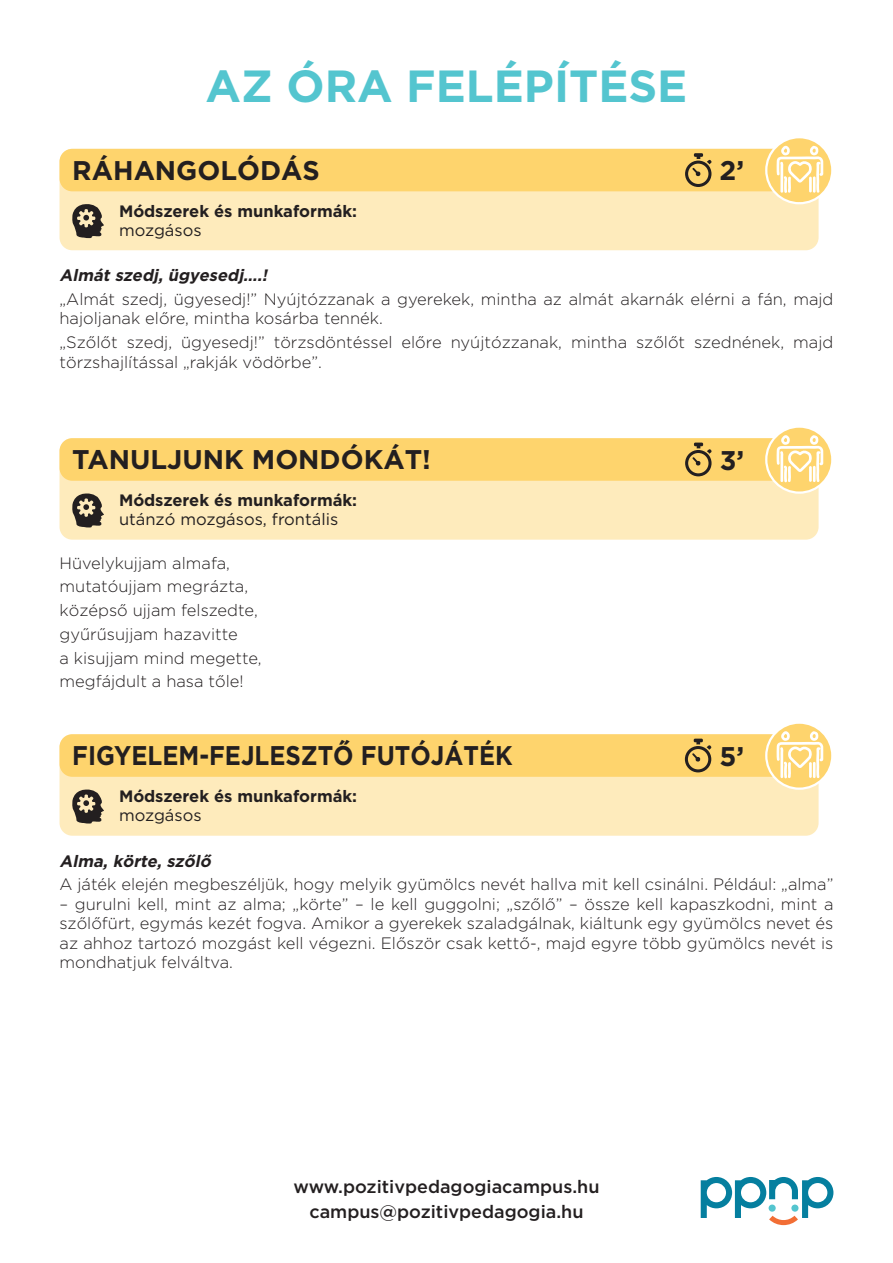
<style>
.page{position:relative;width:893px;height:1263px;background:#fff}
.page>*{position:absolute;margin:0;border:0;box-sizing:border-box;transform-origin:0 0}
.t1{font:700 45px "Gotham HTF";color:#54c5cf}
.jatek_neve{font:700 27px "Gotham HTF";color:#231f20}
.jatek_neve-2{font:700 27px "Gotham HTF";color:#231f20;scale:.89 1}
.t2{font:500 18px/25.2px "Gotham HTF";color:#231f20;text-align:center}
.t3{font:16.5px/19.5px "Gotham Light H";color:#231f20}
.t4{font:700 16.5px "Gotham HTF";color:#231f20}
.t5{font:16.5px "Gotham HTF";color:#231f20}
.t6{font:italic 700 16.5px "Gotham HTF";color:#231f20}
</style>
<div class="page">
<svg style="left:701px;top:1177px;width:132px;height:48px"></svg>
<div style="left:60px;top:438px;width:759px;height:102px;background:#feebbc;border-radius:13px"></div>
<div style="left:60px;top:734px;width:759px;height:102px;background:#feebbc;border-radius:13px"></div>
<div style="left:60px;top:149px;width:759px;height:101px;background:#feebbc;border-radius:13px"></div>
<div style="left:60px;top:438px;width:759px;height:43px;background:#fed46d;border-radius:13px"></div>
<div style="left:60px;top:734px;width:759px;height:43px;background:#fed46d;border-radius:13px"></div>
<div style="left:60px;top:149px;width:759px;height:42px;background:#fed46d;border-radius:13px"></div>
<svg style="left:685px;top:443px;width:27px;height:33px"></svg>
<svg style="left:685px;top:739px;width:26px;height:33px"></svg>
<svg style="left:685px;top:153px;width:27px;height:34px"></svg>
<svg style="left:72px;top:493px;width:32px;height:35px"></svg>
<svg style="left:72px;top:789px;width:32px;height:35px"></svg>
<svg style="left:72px;top:204px;width:32px;height:34px"></svg>
<svg style="left:765px;top:425px;width:68px;height:69px"></svg>
<svg style="left:776px;top:435px;width:47px;height:47px"></svg>
<svg style="left:765px;top:721px;width:68px;height:69px"></svg>
<svg style="left:776px;top:731px;width:47px;height:47px"></svg>
<svg style="left:765px;top:136px;width:68px;height:68px"></svg>
<svg style="left:776px;top:146px;width:47px;height:47px"></svg>
<p class="t1" style="left:206px;top:60px;width:483px">AZ ÓRA FELÉPÍTÉSE</p>
<p class="jatek_neve" style="left:72px;top:155px;width:249px">RÁHANGOLÓDÁS</p>
<p class="t4" style="left:119px;top:201px;width:240px">Módszerek és munkaformák:</p>
<p class="t5" style="left:119px;top:221px;width:84px">mozgásos</p>
<p class="jatek_neve" style="left:720px;top:155px;width:26px">2’</p>
<p class="t6" style="left:60px;top:266px;width:213px">Almát szedj, ügyesedj….!</p>
<p class="t3" style="left:60px;top:289px;width:775px">„Almát szedj, ügyesedj!” Nyújtózzanak a gyerekek, mintha az almát akarnák elérni a fán, majd hajoljanak előre, mintha kosárba tennék.</p>
<p class="t3" style="left:60px;top:332px;width:775px">„Szőlőt szedj, ügyesedj!” törzsdöntéssel előre nyújtózzanak, mintha szőlőt szednének, majd törzshajlítással „rakják vödörbe”.</p>
<p class="jatek_neve" style="left:72px;top:444px;width:360px">TANULJUNK MONDÓKÁT!</p>
<p class="t4" style="left:119px;top:490px;width:240px">Módszerek és munkaformák:</p>
<p class="t5" style="left:119px;top:510px;width:221px">utánzó mozgásos, frontális</p>
<p class="t3" style="left:60px;top:553px;width:172px">Hüvelykujjam almafa,</p>
<p class="t3" style="left:60px;top:577px;width:190px">mutatóujjam megrázta,</p>
<p class="t3" style="left:60px;top:600px;width:200px">középső ujjam felszedte,</p>
<p class="t3" style="left:60px;top:624px;width:180px">gyűrűsujjam hazavitte</p>
<p class="t3" style="left:60px;top:648px;width:204px">a kisujjam mind megette,</p>
<p class="t3" style="left:60px;top:672px;width:186px">megfájdult a hasa tőle!</p>
<p class="jatek_neve-2" style="left:72px;top:740px;width:496px">FIGYELEM-FEJLESZTŐ FUTÓJÁTÉK</p>
<p class="t4" style="left:119px;top:786px;width:240px">Módszerek és munkaformák:</p>
<p class="t5" style="left:119px;top:806px;width:84px">mozgásos</p>
<p class="jatek_neve" style="left:720px;top:444px;width:26px">3’</p>
<p class="jatek_neve" style="left:719px;top:740px;width:26px">5’</p>
<p class="t6" style="left:60px;top:851px;width:156px">Alma, körte, szőlő</p>
<p class="t3" style="left:60px;top:874px;width:775px">A játék elején megbeszéljük, hogy melyik gyümölcs nevét hallva mit kell csinálni. Például: „alma”</p>
<p class="t3" style="left:60px;top:894px;width:775px;text-align:justify">– gurulni kell, mint az alma; „körte” – le kell guggolni; „szőlő” – össze kell kapaszkodni, mint a szőlőfürt, egymás kezét fogva. Amikor a gyerekek szaladgálnak, kiáltunk egy gyümölcs nevet és az ahhoz tartozó mozgást kell végezni. Először csak kettő-, majd egyre több gyümölcs nevét is mondhatjuk felváltva.</p>
<p class="t2" style="left:293px;top:1174px;width:308px">www.pozitivpedagogiacampus.hu campus@pozitivpedagogia.hu</p>
</div>
